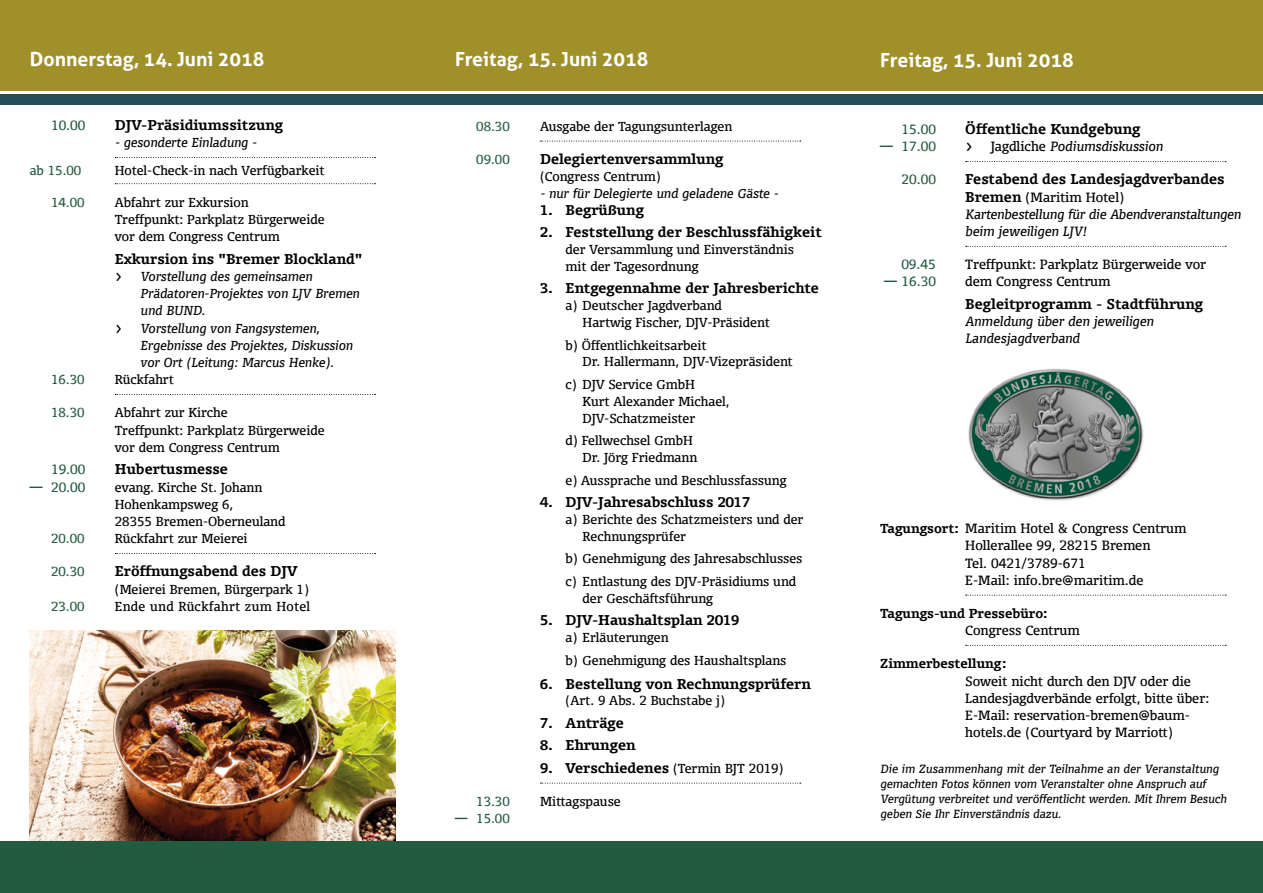
<style>
.page{position:relative;width:1263px;height:893px;background:#fff}
.page>*{position:absolute;margin:0;border:0;box-sizing:border-box;transform-origin:0 0}
.t1{font:700 19.5px "Aller";color:#fff}
.t2{font:700 13.5px "Olsen Offc Pro";color:#000}
.t3{font:12.75px/17.2px "Olsen Offc Pro";color:#000}
.t4{font:italic 12.75px/17.2px "Olsen Offc Pro";letter-spacing:-.005em;color:#000}
.t5{font:12.75px "Olsen Offc Pro";color:#235b40}
.t6{font:12.3px/16.8px "Olsen Offc Pro";color:#000}
.t7{font:italic 12.3px "Olsen Offc Pro";color:#000}
.t8{font:12.3px "Olsen Offc Pro";color:#235b40}
.t9{font:700 12.3px "Olsen Offc Pro";color:#000}
.t10{font:12.3px "Olsen Offc Pro";letter-spacing:.03em;color:#000}
.t11{font:italic 11.25px/14.7px "Olsen Offc Pro";color:#000}
.s1{font-style:normal}
.s2{font-weight:400;font-size:12.3px}
.s3{font-weight:700;font-size:13.5px}
.s4{font-weight:700;font-size:12.3px}
</style>
<div class="page">
<img style="left:968px;top:368px;width:176px;height:133px">
<img style="left:30px;top:630px;width:365px;height:212px">
<div style="left:0;top:842px;width:1263px;height:51px;background:#235b40"></div>
<div style="left:0;top:0;width:1263px;height:90px;background:#a09029"></div>
<svg style="left:115px;top:157px;width:261px;height:1px"></svg>
<svg style="left:115px;top:183px;width:261px;height:1px"></svg>
<svg style="left:115px;top:394px;width:261px;height:1px"></svg>
<svg style="left:115px;top:553px;width:261px;height:1px"></svg>
<svg style="left:540px;top:141px;width:261px;height:1px"></svg>
<svg style="left:540px;top:783px;width:261px;height:1px"></svg>
<svg style="left:966px;top:161px;width:260px;height:1px"></svg>
<svg style="left:966px;top:246px;width:260px;height:1px"></svg>
<svg style="left:966px;top:595px;width:260px;height:1px"></svg>
<svg style="left:966px;top:645px;width:260px;height:1px"></svg>
<div style="left:0;top:95px;width:1263px;height:10px;background:#274c5a"></div>
<p class="t1" style="left:30px;top:48px;width:236px">Donnerstag, 14. Juni 2018</p>
<p class="t1" style="left:455px;top:48px;width:195px">Freitag, 15. Juni 2018</p>
<p class="t1" style="left:880px;top:48px;width:195px">Freitag, 15. Juni 2018</p>
<p class="t5" style="left:51px;top:116px;width:36px">10.00</p>
<p class="t2" style="left:115px;top:115px;width:170px">DJV-Präsidiumssitzung</p>
<p class="t7" style="left:115px;top:134px;width:143px">- gesonderte Einladung -</p>
<p class="t8" style="left:30px;top:162px;width:53px">ab 15.00</p>
<p class="t6" style="left:115px;top:162px;width:211px">Hotel-Check-in nach Verfügbarkeit</p>
<p class="t8" style="left:51px;top:193px;width:35px">14.00</p>
<p class="t6" style="left:115px;top:193px;width:135px">Abfahrt zur Exkursion</p>
<p class="t6" style="left:115px;top:210px;width:211px;line-height:17.2px">Treffpunkt: Parkplatz Bürgerweide vor dem Congress Centrum</p>
<p class="t2" style="left:115px;top:248px;width:249px">Exkursion ins "Bremer Blockland"</p>
<p class="t7" style="left:115px;top:267px;width:199px"><span class="s1">&gt;</span> Vorstellung des gemeinsamen</p>
<p class="t7" style="left:140px;top:285px;width:221px">Prädatoren-Projektes von LJV Bremen</p>
<p class="t7" style="left:140px;top:302px;width:66px">und BUND.</p>
<p class="t7" style="left:115px;top:319px;width:207px"><span class="s1">&gt;</span> Vorstellung von Fangsystemen,</p>
<p class="t7" style="left:140px;top:336px;width:214px">Ergebnisse des Projektes, Diskussion</p>
<p class="t7" style="left:140px;top:354px;width:195px">vor Ort (Leitung: Marcus Henke).</p>
<p class="t8" style="left:51px;top:371px;width:35px">16.30</p>
<p class="t6" style="left:115px;top:371px;width:61px">Rückfahrt</p>
<p class="t8" style="left:51px;top:404px;width:35px">18.30</p>
<p class="t6" style="left:115px;top:404px;width:114px">Abfahrt zur Kirche</p>
<p class="t6" style="left:115px;top:421px;width:211px;line-height:17.2px">Treffpunkt: Parkplatz Bürgerweide vor dem Congress Centrum</p>
<p class="t5" style="left:51px;top:460px;width:36px">19.00</p>
<p class="t2" style="left:115px;top:459px;width:115px">Hubertusmesse</p>
<p class="t5" style="left:30px;top:478px;width:57px">─ 20.00</p>
<p class="t6" style="left:115px;top:478px;width:149px">evang. Kirche St. Johann</p>
<p class="t6" style="left:115px;top:495px;width:120px">Hohenkampsweg 6,</p>
<p class="t6" style="left:115px;top:513px;width:172px">28355 Bremen-Oberneuland</p>
<p class="t8" style="left:51px;top:530px;width:35px">20.00</p>
<p class="t6" style="left:115px;top:530px;width:134px">Rückfahrt zur Meierei</p>
<p class="t8" style="left:51px;top:563px;width:35px">20.30</p>
<p class="t2" style="left:115px;top:561px;width:184px">Eröffnungsabend des DJV</p>
<p class="t6" style="left:115px;top:580px;width:196px">(Meierei Bremen, Bürgerpark 1)</p>
<p class="t8" style="left:51px;top:597px;width:35px">23.00</p>
<p class="t10" style="left:115px;top:597px;width:197px">Ende und Rückfahrt zum Hotel</p>
<p class="t8" style="left:476px;top:118px;width:35px">08.30</p>
<p class="t6" style="left:540px;top:117px;width:194px">Ausgabe der Tagungsunterlagen</p>
<p class="t8" style="left:476px;top:151px;width:35px">09.00</p>
<p class="t2" style="left:540px;top:149px;width:185px">Delegiertenversammlung</p>
<p class="t6" style="left:540px;top:167px;width:122px">(Congress Centrum)</p>
<p class="t7" style="left:540px;top:184px;width:240px">- nur für Delegierte und geladene Gäste -</p>
<p class="t2" style="left:540px;top:199px;width:105px">1. Begrüßung</p>
<p class="t2" style="left:540px;top:222px;width:283px">2. Feststellung der Beschlussfähigkeit</p>
<p class="t6" style="left:566px;top:240px;width:230px">der Versammlung und Einverständnis mit der Tagesordnung</p>
<p class="t2" style="left:540px;top:278px;width:280px">3. Entgegennahme der Jahresberichte</p>
<p class="t6" style="left:566px;top:297px;width:160px">a) Deutscher Jagdverband -</p>
<p class="t6" style="left:583px;top:313px;width:189px">Hartwig Fischer, DJV-Präsident</p>
<p class="t6" style="left:566px;top:336px;width:142px">b) Öffentlichkeitsarbeit</p>
<p class="t6" style="left:583px;top:353px;width:212px">Dr. Hallermann, DJV-Vizepräsident</p>
<p class="t6" style="left:566px;top:375px;width:131px">c) DJV Service GmbH</p>
<p class="t6" style="left:583px;top:392px;width:149px">Kurt Alexander Michael,<br>DJV-Schatzmeister</p>
<p class="t6" style="left:566px;top:432px;width:129px">d) Fellwechsel GmbH</p>
<p class="t6" style="left:583px;top:448px;width:116px">Dr. Jörg Friedmann</p>
<p class="t6" style="left:566px;top:471px;width:222px">e) Aussprache und Beschlussfassung</p>
<p class="t2" style="left:540px;top:492px;width:212px">4. DJV-Jahresabschluss 2017</p>
<p class="t6" style="left:566px;top:510px;width:239px">a) Berichte des Schatzmeisters und der</p>
<p class="t6" style="left:583px;top:527px;width:105px">Rechnungsprüfer</p>
<p class="t6" style="left:566px;top:550px;width:238px">b) Genehmigung des Jahresabschlusses</p>
<p class="t6" style="left:583px;top:572px;width:215px;text-indent:-17px">c) Entlastung des DJV-Präsidiums und der Geschäftsführung</p>
<p class="t2" style="left:540px;top:610px;width:201px">5. DJV-Haushaltsplan 2019</p>
<p class="t6" style="left:566px;top:628px;width:104px">a) Erläuterungen</p>
<p class="t6" style="left:566px;top:651px;width:222px">b) Genehmigung des Haushaltsplans</p>
<p class="t2" style="left:540px;top:673px;width:272px">6. Bestellung von Rechnungsprüfern</p>
<p class="t6" style="left:566px;top:692px;width:161px">(Art. 9 Abs. 2 Buchstabe j)</p>
<p class="t2" style="left:540px;top:713px;width:85px">7. Anträge</p>
<p class="t2" style="left:540px;top:735px;width:97px">8. Ehrungen</p>
<p class="t2" style="left:540px;top:758px;width:245px">9. Verschiedenes <span class="s2">(Termin BJT 2019)</span></p>
<p class="t8" style="left:476px;top:793px;width:35px">13.30</p>
<p class="t6" style="left:540px;top:792px;width:82px">Mittagspause</p>
<p class="t8" style="left:455px;top:809px;width:56px">─ 15.00</p>
<p class="t5" style="left:901px;top:120px;width:36px">15.00</p>
<p class="t2" style="left:965px;top:119px;width:177px">Öffentliche Kundgebung</p>
<p class="t5" style="left:880px;top:138px;width:57px">─ 17.00</p>
<p class="t4" style="left:965px;top:137px;width:199px"><span class="s1">&gt; Jagdliche</span> Podiumsdiskussion</p>
<p class="t5" style="left:901px;top:171px;width:36px">20.00</p>
<p class="t2" style="left:965px;top:169px;width:261px">Festabend des Landesjagdverbandes</p>
<p class="t3" style="left:965px;top:188px;width:160px"><span class="s3">Bremen</span> (Maritim Hotel)</p>
<p class="t4" style="left:965px;top:205px;width:277px">Kartenbestellung für die Abendveranstaltungen</p>
<p class="t4" style="left:965px;top:222px;width:123px">beim jeweiligen LJV!</p>
<p class="t5" style="left:901px;top:255px;width:36px">09.45</p>
<p class="t3" style="left:965px;top:255px;width:242px">Treffpunkt: Parkplatz Bürgerweide vor</p>
<p class="t5" style="left:884px;top:273px;width:53px">─ 16.30</p>
<p class="t3" style="left:965px;top:272px;width:147px">dem Congress Centrum</p>
<p class="t2" style="left:965px;top:294px;width:239px">Begleitprogramm - Stadtführung</p>
<p class="t4" style="left:965px;top:312px;width:190px">Anmeldung über den jeweiligen<br>Landesjagdverband</p>
<p class="t3" style="left:880px;top:519px;width:308px"><span class="s4">Tagungsort:</span> Maritim Hotel &amp; Congress Centrum</p>
<p class="t3" style="left:965px;top:536px;width:187px">Hollerallee 99, 28215 Bremen</p>
<p class="t3" style="left:965px;top:554px;width:122px">Tel. 0421/3789-671</p>
<p class="t3" style="left:965px;top:571px;width:180px">E-Mail: info.bre@maritim.de</p>
<p class="t9" style="left:880px;top:604px;width:169px">Tagungs-und Pressebüro:</p>
<p class="t3" style="left:965px;top:621px;width:116px">Congress Centrum</p>
<p class="t9" style="left:880px;top:654px;width:128px">Zimmerbestellung:</p>
<p class="t3" style="left:965px;top:671px;width:227px">Soweit nicht durch den DJV oder die</p>
<p class="t3" style="left:965px;top:689px;width:245px">Landesjagdverbände erfolgt, bitte über:</p>
<p class="t3" style="left:965px;top:706px;width:226px">E-Mail: reservation-bremen@baum&shy;hotels.de (Courtyard by Marriott)</p>
<p class="t11" style="left:880px;top:761px;width:348px">Die im Zusammenhang mit der Teilnahme an der Veranstaltung gemachten Fotos können vom Veranstalter ohne Anspruch auf Vergütung verbreitet und veröffentlicht werden. Mit Ihrem Besuch geben Sie Ihr Einverständnis dazu.</p>
</div>
